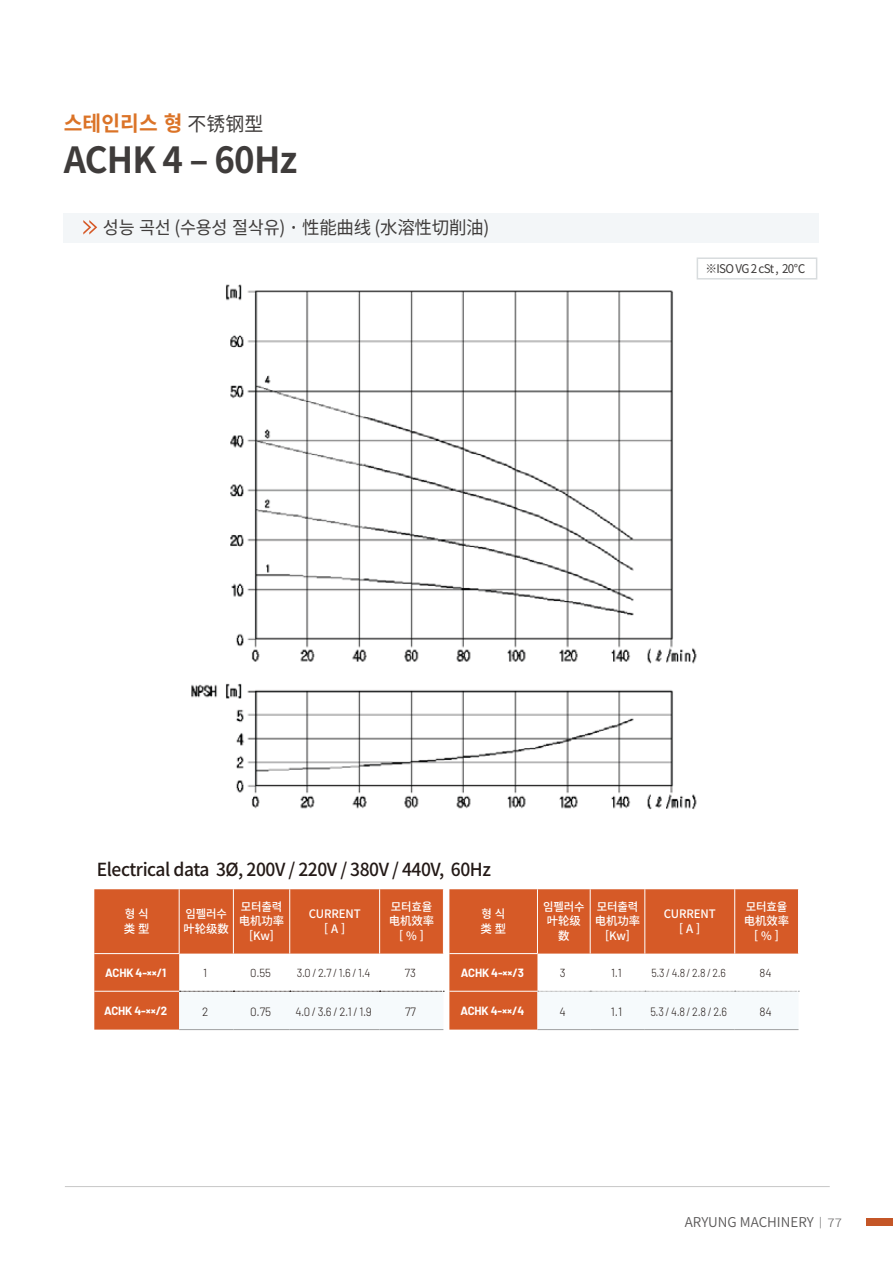
<style>
.page{position:relative;width:893px;height:1263px;background:#fff}
.page>*{position:absolute;margin:0;border:0;box-sizing:border-box;transform-origin:0 0}
.t1{font:700 36px "Noto Sans CJ Kjp";letter-spacing:-.025em;color:#3f3c3b}
.t2{font:700 21px "Noto Sans CJ Kjp";letter-spacing:.005em;color:#db7327}
.t3{font:500 18px "Noto Sans CJ Kjp";letter-spacing:-.025em;color:#231916}
.t4{font:18px "Noto Sans CJ Kjp";letter-spacing:-.015em;color:#3f3c3b}
.t5{font:600 13.5px "Noto Sans CJ Kjp";color:#5a5858}
.t6{font:300 12px "Barlow";color:#231916;scale:.91 1}
.t7{font:300 12px "Barlow";color:#231916;scale:.95 1}
.t8{font:12px "Noto Sans CJ Kjp";letter-spacing:-.055em;color:#3f3c3b}
.t9{font:300 12px "Barlow";color:#231916}
.t10{font:500 11.7px/14.5px "Noto Sans CJ Kjp";letter-spacing:-.01em;color:#fff;text-align:center}
.t11{font:700 11.7px "Barlow";letter-spacing:-.01em;color:#fff}
.t12{font:300 11.7px "Barlow";color:#231916;scale:.91 1}
.t13{font:300 11.7px "Barlow";color:#231916;scale:.95 1}
.t14{font:300 11.7px "Barlow";color:#231916}
.s1{font-weight:400;font-size:19.5px;color:#3f3c3b}
.s2{font-weight:500}
.s3{font-weight:300;font-size:11.55px}
</style>
<div class="page">
<div style="left:866px;top:1219px;width:27px;height:7px;background:#c45627"></div>
<hr style="left:65px;top:1186px;width:765px;height:1px;background:#cacaca">
<div style="left:63px;top:213px;width:756px;height:30px;background:#f3f6f8"></div>
<svg style="left:83px;top:220px;width:14px;height:15px"></svg>
<div style="left:697px;top:257px;width:120px;height:23px;border:2px solid #d8dcde"></div>
<img style="left:191px;top:284px;width:506px;height:526px">
<svg style="left:449px;top:889px;width:349px;height:140px;fill:#d65a27"></svg>
<hr style="left:537px;top:889px;width:1px;height:64px;background:#fff">
<hr style="left:590px;top:889px;width:1px;height:64px;background:#fff">
<hr style="left:645px;top:889px;width:1px;height:64px;background:#fff">
<hr style="left:734px;top:889px;width:1px;height:64px;background:#fff">
<hr style="left:537px;top:1029px;width:53px;height:1px;background:#9fa0a0">
<hr style="left:590px;top:1029px;width:55px;height:1px;background:#9fa0a0">
<hr style="left:645px;top:1029px;width:90px;height:1px;background:#9fa0a0">
<hr style="left:735px;top:1029px;width:63px;height:1px;background:#9fa0a0">
<div style="left:537px;top:991px;width:262px;height:38px;background:#f6fafc"></div>
<hr style="left:449px;top:953px;width:89px;height:1px;background:#fff">
<hr style="left:449px;top:991px;width:88px;height:1px;background:#fff">
<svg style="left:94px;top:889px;width:349px;height:140px;fill:#d65a27"></svg>
<hr style="left:179px;top:889px;width:1px;height:64px;background:#fff">
<hr style="left:233px;top:889px;width:1px;height:64px;background:#fff">
<hr style="left:289px;top:889px;width:1px;height:64px;background:#fff">
<hr style="left:379px;top:889px;width:1px;height:64px;background:#fff">
<hr style="left:179px;top:1029px;width:54px;height:1px;background:#9fa0a0">
<hr style="left:233px;top:1029px;width:57px;height:1px;background:#9fa0a0">
<hr style="left:290px;top:1029px;width:90px;height:1px;background:#9fa0a0">
<hr style="left:380px;top:1029px;width:63px;height:1px;background:#9fa0a0">
<div style="left:179px;top:991px;width:265px;height:38px;background:#f6fafc"></div>
<hr style="left:94px;top:953px;width:85px;height:1px;background:#fff">
<hr style="left:94px;top:991px;width:85px;height:1px;background:#fff">
<h2 class="t2" style="left:64px;top:111px;width:201px">스테인리스 형 <span class="s1">不锈钢型</span></h2>
<h1 class="t1" style="left:64px;top:140px;width:235px">ACHK 4 – 60Hz</h1>
<h3 class="t4" style="left:103px;top:217px;width:388px">성능 곡선 (수용성 절삭유) <span class="s2">·</span> 性能曲线 (水溶性切削油)</h3>
<p class="t8" style="left:705px;top:262px;width:101px">※ISO VG 2 cSt , 20℃</p>
<h3 class="t3" style="left:97px;top:859px;width:396px">Electrical data 3Ø, 200V / 220V / 380V / 440V, 60Hz</h3>
<p class="t10" style="left:124px;top:907px;width:27px;text-align:left">형 식类 型</p>
<p class="t10" style="left:184px;top:907px;width:47px;text-align:left">임펠러수叶轮级数</p>
<p class="t10" style="left:239px;top:899px;width:47px">모터출력电机功率[Kw]</p>
<p class="t10" style="left:309px;top:907px;width:53px">CURRENT [ A ]</p>
<p class="t10" style="left:389px;top:899px;width:47px">모터효율电机效率[ % ]</p>
<p class="t11" style="left:105px;top:964px;width:62px">ACHK 4-××/1</p>
<p class="t14" style="left:203px;top:965px;width:5px">1</p>
<p class="t14" style="left:250px;top:965px;width:22px">0.55</p>
<p class="t13" style="left:297px;top:965px;width:79px">3.0 / 2.7 / 1.6 / 1.4</p>
<p class="t14" style="left:405px;top:965px;width:13px">73</p>
<p class="t11" style="left:104px;top:1002px;width:65px">ACHK 4-××/2</p>
<p class="t9" style="left:202px;top:1002px;width:8px">2</p>
<p class="t9" style="left:250px;top:1002px;width:23px">0.75</p>
<p class="t7" style="left:295px;top:1002px;width:82px">4.0 / 3.6 / 2.1 / 1.9</p>
<p class="t9" style="left:405px;top:1002px;width:12px">77</p>
<p class="t10" style="left:481px;top:907px;width:27px;text-align:left">형 식类 型</p>
<p class="t10" style="left:543px;top:899px;width:43px">임펠러수叶轮级数</p>
<p class="t10" style="left:595px;top:899px;width:47px">모터출력电机功率[Kw]</p>
<p class="t10" style="left:664px;top:907px;width:53px">CURRENT [ A ]</p>
<p class="t10" style="left:744px;top:899px;width:47px">모터효율电机效率[ % ]</p>
<p class="t11" style="left:461px;top:964px;width:65px">ACHK 4-××/3</p>
<p class="t14" style="left:560px;top:965px;width:7px">3</p>
<p class="t14" style="left:611px;top:965px;width:12px">1.1</p>
<p class="t12" style="left:651px;top:965px;width:83px">5.3 / 4.8 / 2.8 / 2.6</p>
<p class="t14" style="left:760px;top:965px;width:13px">84</p>
<p class="t11" style="left:460px;top:1002px;width:65px">ACHK 4-××/4</p>
<p class="t9" style="left:560px;top:1002px;width:8px">4</p>
<p class="t9" style="left:611px;top:1002px;width:13px">1.1</p>
<p class="t6" style="left:650px;top:1002px;width:86px">5.3 / 4.8 / 2.8 / 2.6</p>
<p class="t9" style="left:759px;top:1002px;width:14px">84</p>
<p class="t5" style="left:685px;top:1215px;width:159px">ARYUNG MACHINERY<span class="s3">｜77</span></p>
</div>
